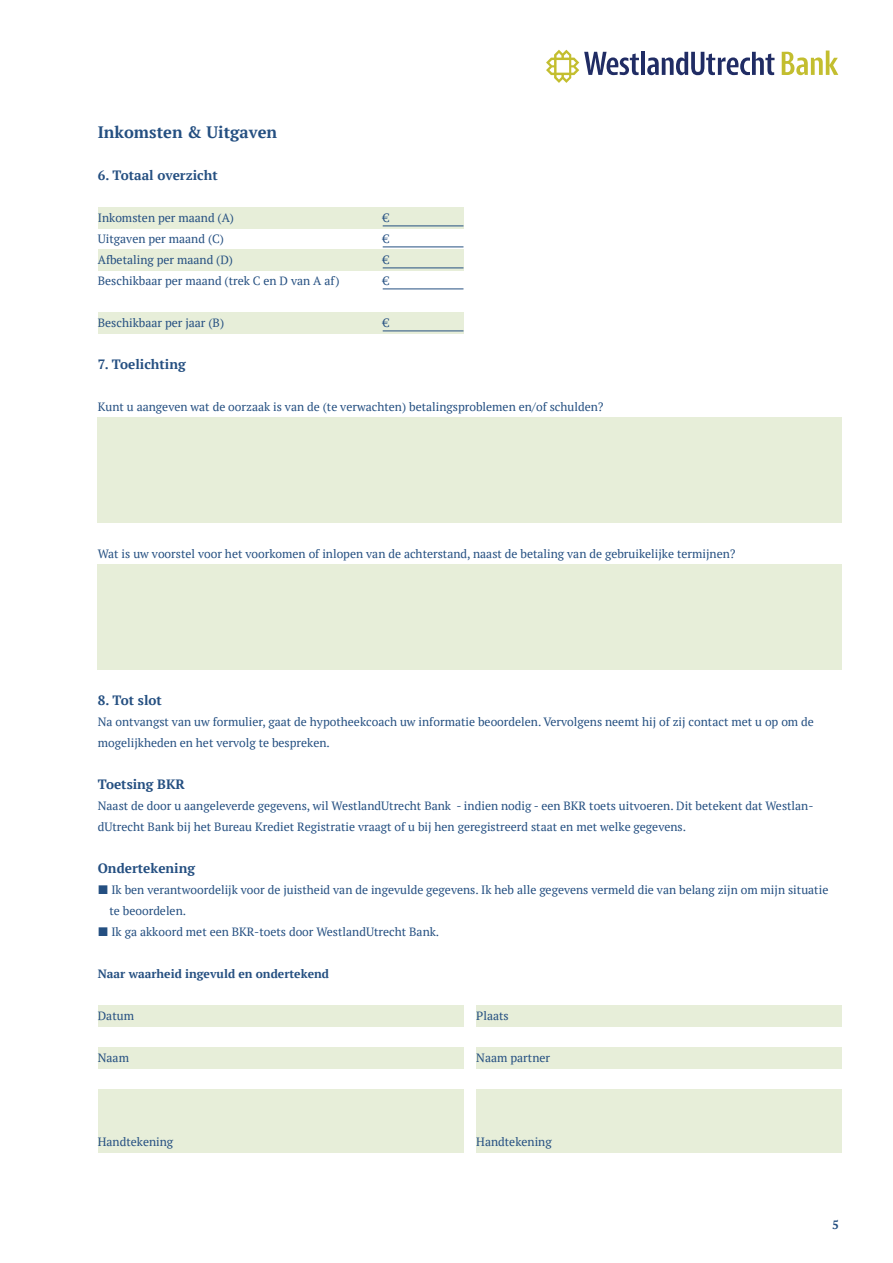
<style>
.page{position:relative;width:893px;height:1263px;background:#fff}
.page>*{position:absolute;margin:0;border:0;box-sizing:border-box;transform-origin:0 0}
.t1{font:700 16.5px "PT Serif";color:#244f81}
.Kop{font:700 13.5px "PT Serif";color:#244f81}
.Basis{font:700 13.5px "PT Serif";color:#244f81}
.Basis-2{font:12px/21px "PT Serif";color:#244f81}
.Brood{font:12px/21px "PT Serif";color:#244f81}
.Subkopje{font:700 12px "PT Serif";color:#244f81}
</style>
<div class="page">
<div style="left:98px;top:208px;width:365px;height:21px;background:#e7eed9"></div>
<div style="left:98px;top:250px;width:365px;height:21px;background:#e7eed9"></div>
<div style="left:98px;top:313px;width:365px;height:21px;background:#e7eed9"></div>
<div style="left:98px;top:1006px;width:365px;height:21px;background:#e7eed9"></div>
<div style="left:476px;top:1006px;width:366px;height:21px;background:#e7eed9"></div>
<div style="left:98px;top:1048px;width:365px;height:21px;background:#e7eed9"></div>
<div style="left:476px;top:1048px;width:366px;height:21px;background:#e7eed9"></div>
<div style="left:98px;top:1090px;width:365px;height:63px;background:#e7eed9"></div>
<div style="left:476px;top:1090px;width:366px;height:63px;background:#e7eed9"></div>
<div style="left:98px;top:418px;width:744px;height:105px;background:#e7eed9"></div>
<div style="left:98px;top:565px;width:744px;height:105px;background:#e7eed9"></div>
<svg style="left:782px;top:51px;width:56px;height:24px"></svg>
<hr style="left:641px;top:52px;width:4px;height:23px;background:#202c64">
<svg style="left:647px;top:52px;width:127px;height:23px"></svg>
<svg style="left:546px;top:50px;width:93px;height:33px"></svg>
<hr style="left:383px;top:226px;width:80px;height:1px;background:#244f81">
<hr style="left:383px;top:247px;width:80px;height:1px;background:#244f81">
<hr style="left:383px;top:268px;width:80px;height:1px;background:#244f81">
<hr style="left:383px;top:289px;width:80px;height:1px;background:#244f81">
<hr style="left:383px;top:331px;width:80px;height:1px;background:#244f81">
<p class="t1" style="left:98px;top:121px;width:181px">Inkomsten &amp; Uitgaven</p>
<p class="Kop" style="left:98px;top:166px;width:121px">6. Totaal overzicht</p>
<p class="Basis-2" style="left:98px;top:207px;width:138px">Inkomsten per maand (A)</p>
<p class="Basis-2" style="left:383px;top:207px;width:8px">€</p>
<p class="Basis-2" style="left:98px;top:228px;width:128px">Uitgaven per maand (C)</p>
<p class="Basis-2" style="left:383px;top:228px;width:8px">€</p>
<p class="Basis-2" style="left:98px;top:249px;width:137px">Afbetaling per maand (D)</p>
<p class="Basis-2" style="left:383px;top:249px;width:8px">€</p>
<p class="Basis-2" style="left:98px;top:270px;width:243px">Beschikbaar per maand (trek C en D van A af)</p>
<p class="Basis-2" style="left:383px;top:270px;width:8px">€</p>
<p class="Basis-2" style="left:98px;top:312px;width:128px">Beschikbaar per jaar (B)</p>
<p class="Basis-2" style="left:383px;top:312px;width:8px">€</p>
<p class="Basis" style="left:98px;top:355px;width:89px">7. Toelichting</p>
<p class="Basis-2" style="left:98px;top:396px;width:507px">Kunt u aangeven wat de oorzaak is van de (te verwachten) betalingsproblemen en/of schulden?</p>
<p class="Basis-2" style="left:98px;top:543px;width:639px">Wat is uw voorstel voor het voorkomen of inlopen van de achterstand, naast de betaling van de gebruikelijke termijnen?</p>
<p class="Kop" style="left:98px;top:691px;width:66px">8. Tot slot</p>
<p class="Basis-2" style="left:98px;top:711px;width:718px">Na ontvangst van uw formulier, gaat de hypotheekcoach uw informatie beoordelen. Vervolgens neemt hij of zij contact met u op om de mogelijkheden en het vervolg te bespreken.</p>
<p class="Kop" style="left:98px;top:775px;width:89px">Toetsing BKR</p>
<p class="Brood" style="left:98px;top:795px;width:717px">Naast de door u aangeleverde gegevens, wil WestlandUtrecht Bank - indien nodig - een BKR toets uitvoeren. Dit betekent dat Westlan&shy;dUtrecht Bank bij het Bureau Krediet Registratie vraagt of u bij hen geregistreerd staat en met welke gegevens.</p>
<p class="Kop" style="left:98px;top:859px;width:99px">Ondertekening</p>
<p class="Brood" style="left:109px;top:879px;width:720px">Ik ben verantwoordelijk voor de juistheid van de ingevulde gegevens. Ik heb alle gegevens vermeld die van belang zijn om mijn situatie te beoordelen.</p>
<p class="Brood" style="left:111px;top:921px;width:329px">Ik ga akkoord met een BKR-toets door WestlandUtrecht Bank.</p>
<p class="Subkopje" style="left:98px;top:966px;width:233px">Naar waarheid ingevuld en ondertekend</p>
<p class="Brood" style="left:98px;top:1005px;width:38px">Datum</p>
<p class="Brood" style="left:476px;top:1005px;width:34px">Plaats</p>
<p class="Brood" style="left:98px;top:1047px;width:33px">Naam</p>
<p class="Brood" style="left:476px;top:1047px;width:75px">Naam partner</p>
<p class="Brood" style="left:98px;top:1131px;width:77px">Handtekening</p>
<p class="Brood" style="left:476px;top:1131px;width:77px">Handtekening</p>
<p class="Subkopje" style="left:832px;top:1217px;width:8px">5</p>
</div>
